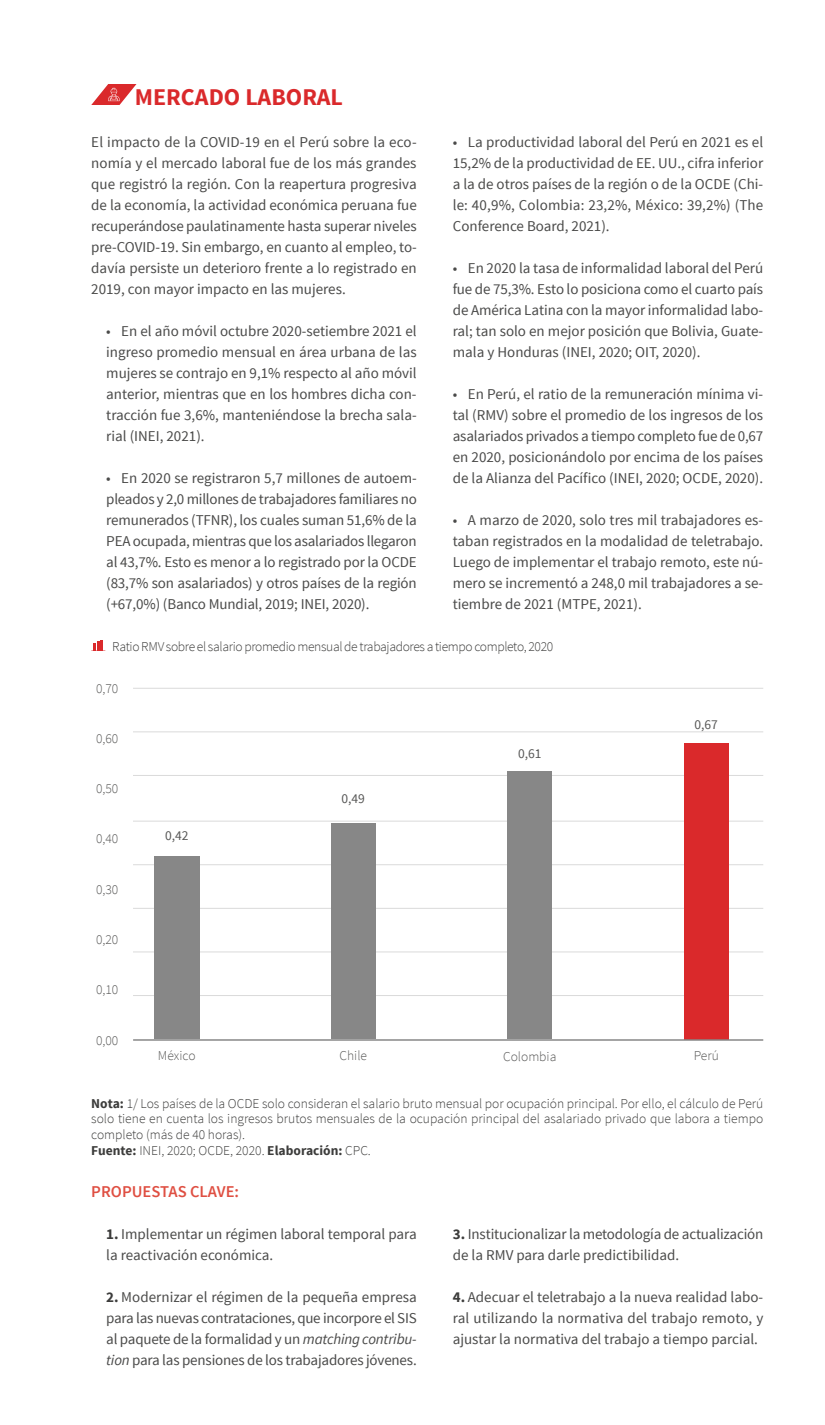
<style>
.page{position:relative;width:825px;height:1425px;background:#fff}
.page>*{position:absolute;margin:0;border:0;box-sizing:border-box;transform-origin:0 0}
.t1{font:700 24px "Source Sans Pro";color:#da292b}
.t2{font:600 16.5px "Source Sans Pro";color:#df4f42}
.t3{font:15px/21px "Source Sans Pro";color:#4a4a49;text-align:justify}
.t4{font:300 13.5px/15.8px "Source Sans Pro";color:#3c3c3b}
.t5{font:300 13.5px "Source Sans Pro";letter-spacing:-.025em;color:#3c3c3b}
.t6{font:300 13.5px "Source Sans Pro";color:#575756}
.t7{font:13.5px "Source Sans Pro";color:#575756}
.s1{font-weight:700}
.s2{font-weight:700;color:#3c3c3b}
.s3{font-style:italic}
</style>
<div class="page">
<svg style="left:91px;top:84px;width:46px;height:21px"></svg>
<svg style="left:91px;top:640px;width:14px;height:11px"></svg>
<hr style="left:133px;top:688px;width:630px;height:1px;background:#dadada">
<hr style="left:133px;top:731px;width:630px;height:1px;background:#dadada">
<hr style="left:133px;top:775px;width:630px;height:1px;background:#dadada">
<hr style="left:133px;top:821px;width:630px;height:1px;background:#dadada">
<hr style="left:133px;top:864px;width:630px;height:1px;background:#dadada">
<hr style="left:133px;top:908px;width:630px;height:1px;background:#dadada">
<hr style="left:133px;top:952px;width:630px;height:1px;background:#dadada">
<hr style="left:133px;top:995px;width:630px;height:1px;background:#dadada">
<div style="left:684px;top:744px;width:45px;height:296px;background:#da292b"></div>
<div style="left:507px;top:771px;width:45px;height:268px;background:#878787"></div>
<div style="left:331px;top:823px;width:45px;height:216px;background:#878787"></div>
<div style="left:154px;top:856px;width:45px;height:183px;background:#878787"></div>
<hr style="left:133px;top:1039px;width:630px;height:2px;background:#878787">
<h1 class="t1" style="left:135px;top:82px;width:210px">MERCADO LABORAL</h1>
<p class="t3" style="left:91px;top:132px;width:327px">El impacto de la COVID-19 en el Perú sobre la eco&shy;nomía y el mercado laboral fue de los más grandes que registró la región. Con la reapertura progresiva de la economía, la actividad económica peruana fue recuperándose paulatinamente hasta superar niveles pre-COVID-19. Sin embargo, en cuanto al empleo, to&shy;davía persiste un deterioro frente a lo registrado en 2019, con mayor impacto en las mujeres.</p>
<p class="t3" style="left:106px;top:321px;width:312px">• En el año móvil octubre 2020-setiembre 2021 el ingreso promedio mensual en área urbana de las mujeres se contrajo en 9,1% respecto al año móvil anterior, mientras que en los hombres dicha con&shy;tracción fue 3,6%, manteniéndose la brecha sala&shy;rial (INEI, 2021).</p>
<p class="t3" style="left:106px;top:468px;width:312px">• En 2020 se registraron 5,7 millones de autoem&shy;pleados y 2,0 millones de trabajadores familiares no remunerados (TFNR), los cuales suman 51,6% de la PEA ocupada, mientras que los asalariados llegaron al 43,7%. Esto es menor a lo registrado por la OCDE (83,7% son asalariados) y otros países de la región (+67,0%) (Banco Mundial, 2019; INEI, 2020).</p>
<p class="t3" style="left:453px;top:132px;width:312px">• La productividad laboral del Perú en 2021 es el 15,2% de la productividad de EE. UU., cifra inferior a la de otros países de la región o de la OCDE (Chi&shy;le: 40,9%, Colombia: 23,2%, México: 39,2%) (The Conference Board, 2021).</p>
<p class="t3" style="left:453px;top:258px;width:312px">• En 2020 la tasa de informalidad laboral del Perú fue de 75,3%. Esto lo posiciona como el cuarto país de América Latina con la mayor informalidad labo&shy;ral; tan solo en mejor posición que Bolivia, Guate&shy;mala y Honduras (INEI, 2020; OIT, 2020).</p>
<p class="t3" style="left:453px;top:384px;width:312px">• En Perú, el ratio de la remuneración mínima vi&shy;tal (RMV) sobre el promedio de los ingresos de los asalariados privados a tiempo completo fue de 0,67 en 2020, posicionándolo por encima de los países de la Alianza del Pacífico (INEI, 2020; OCDE, 2020).</p>
<p class="t3" style="left:453px;top:510px;width:312px">• A marzo de 2020, solo tres mil trabajadores es&shy;taban registrados en la modalidad de teletrabajo.<br>Luego de implementar el trabajo remoto, este nú&shy;mero se incrementó a 248,0 mil trabajadores a se&shy;tiembre de 2021 (MTPE, 2021).</p>
<p class="t5" style="left:112px;top:638px;width:443px">Ratio RMV sobre el salario promedio mensual de trabajadores a tiempo completo, 2020</p>
<p class="t6" style="left:96px;top:680px;width:24px">0,70</p>
<p class="t6" style="left:96px;top:730px;width:24px">0,60</p>
<p class="t6" style="left:96px;top:781px;width:24px">0,50</p>
<p class="t6" style="left:96px;top:831px;width:24px">0,40</p>
<p class="t6" style="left:96px;top:881px;width:24px">0,30</p>
<p class="t6" style="left:96px;top:931px;width:24px">0,20</p>
<p class="t6" style="left:96px;top:982px;width:24px">0,10</p>
<p class="t6" style="left:96px;top:1032px;width:24px">0,00</p>
<p class="t7" style="left:165px;top:827px;width:25px">0,42</p>
<p class="t7" style="left:342px;top:790px;width:25px">0,49</p>
<p class="t7" style="left:518px;top:745px;width:25px">0,61</p>
<p class="t7" style="left:695px;top:716px;width:25px">0,67</p>
<p class="t6" style="left:158px;top:1047px;width:39px">México</p>
<p class="t6" style="left:340px;top:1047px;width:29px">Chile</p>
<p class="t6" style="left:503px;top:1048px;width:55px">Colombia</p>
<p class="t6" style="left:694px;top:1047px;width:27px">Perú</p>
<p class="t4" style="left:91px;top:1095px;width:674px"><span class="s1">Nota:</span> 1/ Los países de la OCDE solo consideran el salario bruto mensual por ocupación principal. Por ello, el cálculo de Perú solo tiene en cuenta los ingresos brutos mensuales de la ocupación principal del asalariado privado que labora a tiempo completo (más de 40 horas).<br><span class="s1">Fuente:</span> INEI, 2020; OCDE, 2020. <span class="s1">Elaboración:</span> CPC.</p>
<p class="t2" style="left:91px;top:1181px;width:149px">PROPUESTAS CLAVE:</p>
<p class="t3" style="left:106px;top:1224px;width:312px"><span class="s2">1.</span> Implementar un régimen laboral temporal para la reactivación económica.</p>
<p class="t3" style="left:106px;top:1287px;width:312px"><span class="s2">2.</span> Modernizar el régimen de la pequeña empresa para las nuevas contrataciones, que incorpore el SIS al paquete de la formalidad y un <span class="s3">matching contribu&shy;tion</span> para las pensiones de los trabajadores jóvenes.</p>
<p class="t3" style="left:453px;top:1224px;width:312px"><span class="s2">3.</span> Institucionalizar la metodología de actualización de la RMV para darle predictibilidad.</p>
<p class="t3" style="left:453px;top:1287px;width:312px"><span class="s2">4.</span> Adecuar el teletrabajo a la nueva realidad labo&shy;ral utilizando la normativa del trabajo remoto, y ajustar la normativa del trabajo a tiempo parcial.</p>
</div>
